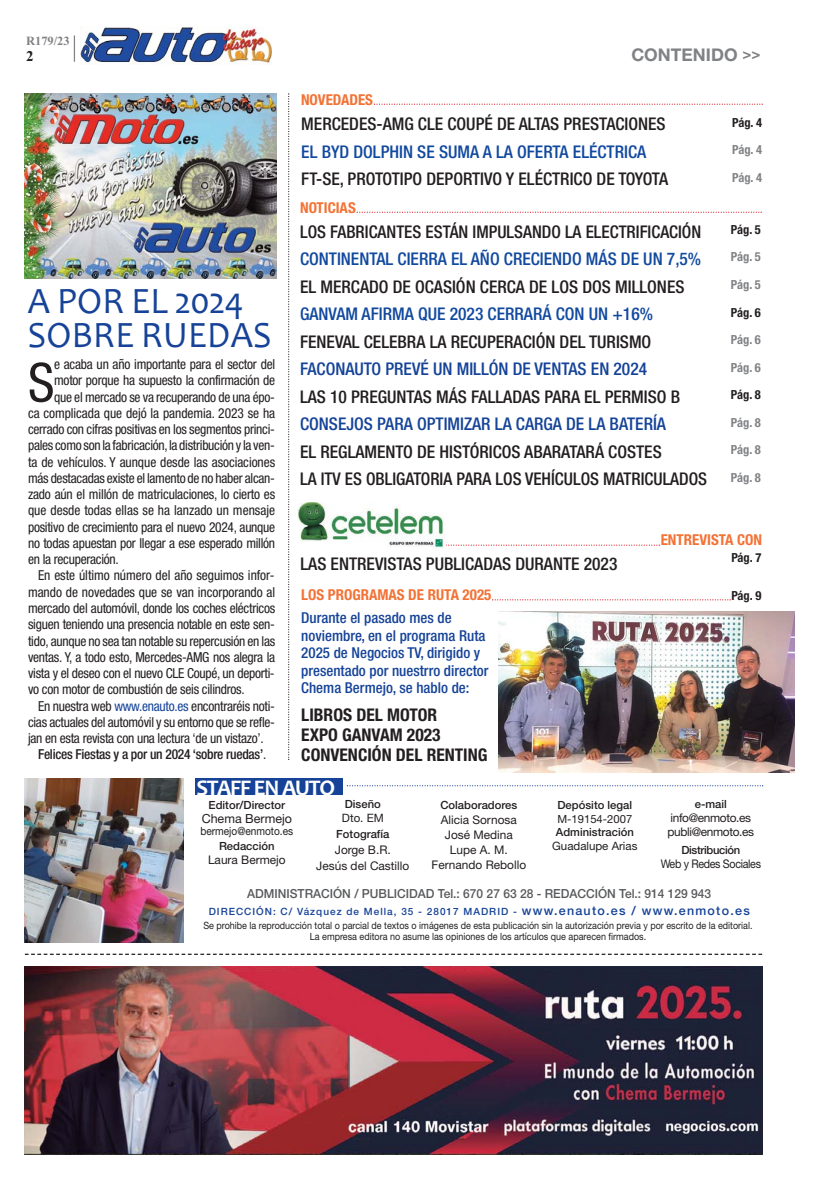
<style>
.page{position:relative;width:833px;height:1188px;background:#fff}
.page>*{position:absolute;margin:0;border:0;box-sizing:border-box;transform-origin:0 0}
.t1{font:condensed 53.88px "Helvetica Neue LT Std";color:#231f20}
.t2{font:37.5px/33.8px "Candara";letter-spacing:.01em;color:#164397;scale:.96 1}
.t3{font:700 22.5px "Candara";letter-spacing:-.05em;color:#fff}
.t4{font:500 condensed 17.5px/27.5px "Helvetica Neue LT Std";color:#231f20}
.t5{font:700 condensed 17.5px/20px "Helvetica Neue LT Std";color:#231f20}
.t6{font:700 17.5px "Helvetica Neue LT Std";color:#808285}
.t7{font:500 condensed 15px/17.5px "Helvetica Neue LT Std";color:#154398}
.t8{font:700 condensed 15px "Helvetica Neue LT Std";color:#f37235}
.t9{font:700 15px "Times New Roman";color:#231f20}
.t10{font:condensed 13.75px "Helvetica Neue LT Std";letter-spacing:-.02em;color:#231f20}
.t11{font:500 condensed 13.75px "Helvetica Neue LT Std";letter-spacing:-.02em;color:#231f20}
.t12{font:condensed 13.75px "Helvetica Neue LT Std";color:#231f20}
.t13{font:500 12.5px "Helvetica Neue LT Std";color:#58595b;scale:.96 1}
.t14{font:700 condensed 12.5px "Helvetica Neue LT Std";letter-spacing:-.01em;color:#808285}
.t15{font:700 condensed 12.5px "Helvetica Neue LT Std";letter-spacing:-.01em;color:#231f20}
.t16{font:12.5px "Helvetica Neue LT Std";color:#231f20}
.t17{font:700 12.5px "Times New Roman";color:#808285}
.t18{font:11.88px/15px "Helvetica Neue LT Std";color:#231f20;text-align:center}
.t19{font:11.88px/13.8px "Helvetica Neue LT Std";letter-spacing:-.03em;color:#231f20}
.t20{font:11.88px "Helvetica Neue LT Std";letter-spacing:-.03em;color:#231f20;scale:.9 1}
.t21{font:11.5px "Helvetica Neue LT Std";color:#231f20}
.t22{font:500 11.25px/13.6px "Helvetica Neue LT Std";color:#231f20}
.t23{font:11.25px/14.8px "Helvetica Neue LT Std";color:#231f20;text-align:center;scale:.9 1}
.t24{font:500 11.25px "Helvetica Neue LT Std";letter-spacing:-.03em;color:#231f20}
.t25{font:10px/11.2px "Helvetica Neue LT Std";color:#231f20;text-align:center;scale:.9 1}
.t26{font:500 10px "Helvetica Neue LT Std";letter-spacing:.1em;color:#164397}
.s1{color:#154398}
.s2{font-weight:400}
.s3{font-size:15px}
.s4{color:#11499f}
.s5{font-weight:500}
.s6{font-size:12.5px}
</style>
<div class="page">
<svg style="left:25px;top:953px;width:737px;height:1px"></svg>
<img style="left:25px;top:966px;width:737px;height:187px">
<img style="left:25px;top:94px;width:251px;height:184px">
<div style="left:195px;top:777px;width:147px;height:17px;background:#164397"></div>
<img style="left:25px;top:778px;width:159px;height:164px">
<svg style="left:347px;top:785px;width:416px;height:1px"></svg>
<svg style="left:74px;top:35px;width:1px;height:27px"></svg>
<img style="left:80px;top:27px;width:191px;height:38px">
<svg style="left:288px;top:93px;width:1px;height:666px"></svg>
<svg style="left:374px;top:104px;width:388px;height:1px"></svg>
<svg style="left:357px;top:211px;width:405px;height:2px"></svg>
<svg style="left:492px;top:599px;width:239px;height:1px"></svg>
<svg style="left:446px;top:544px;width:214px;height:1px"></svg>
<img style="left:297px;top:502px;width:149px;height:46px">
<img style="left:498px;top:611px;width:297px;height:161px">
<p class="t17" style="left:26px;top:33px;width:45px">R179/23</p>
<p class="t9" style="left:26px;top:47px;width:9px">2</p>
<p class="t2" style="left:28px;top:283px;width:255px">A POR EL 2024<br>SOBRE RUEDAS</p>
<p class="t1" style="left:28px;top:363px;width:28px">S</p>
<p class="t10" style="left:54px;top:359px;width:223px">e acaba un año importante para el sector del</p>
<p class="t10" style="left:54px;top:375px;width:223px">motor porque ha supuesto la confirmación de</p>
<p class="t10" style="left:54px;top:391px;width:222px">que el mercado se va recuperando de una épo-</p>
<p class="t10" style="left:28px;top:408px;width:249px">ca complicada que dejó la pandemia. 2023 se ha</p>
<p class="t10" style="left:28px;top:424px;width:248px">cerrado con cifras positivas en los segmentos princi-</p>
<p class="t10" style="left:28px;top:440px;width:248px">pales como son la fabricación, la distribución y la ven-</p>
<p class="t10" style="left:28px;top:456px;width:249px">ta de vehículos. Y aunque desde las asociaciones</p>
<p class="t10" style="left:28px;top:473px;width:248px">más destacadas existe el lamento de no haber alcan-</p>
<p class="t10" style="left:28px;top:489px;width:249px">zado aún el millón de matriculaciones, lo cierto es</p>
<p class="t12" style="left:28px;top:505px;width:249px">que desde todas ellas se ha lanzado un mensaje</p>
<p class="t10" style="left:28px;top:521px;width:249px">positivo de crecimiento para el nuevo 2024, aunque</p>
<p class="t10" style="left:28px;top:538px;width:249px">no todas apuestan por llegar a ese esperado millón</p>
<p class="t10" style="left:28px;top:554px;width:92px">en la recuperación.</p>
<p class="t10" style="left:38px;top:570px;width:238px">En este último número del año seguimos infor-</p>
<p class="t10" style="left:28px;top:586px;width:249px">mando de novedades que se van incorporando al</p>
<p class="t10" style="left:28px;top:603px;width:249px">mercado del automóvil, donde los coches eléctricos</p>
<p class="t10" style="left:28px;top:619px;width:248px">siguen teniendo una presencia notable en este sen-</p>
<p class="t10" style="left:28px;top:635px;width:249px">tido, aunque no sea tan notable su repercusión en las</p>
<p class="t10" style="left:28px;top:651px;width:249px">ventas. Y, a todo esto, Mercedes-AMG nos alegra la</p>
<p class="t10" style="left:28px;top:668px;width:248px">vista y el deseo con el nuevo CLE Coupé, un deporti-</p>
<p class="t10" style="left:28px;top:684px;width:218px">vo con motor de combustión de seis cilindros.</p>
<p class="t10" style="left:38px;top:700px;width:238px">En nuestra web <span class="s1">www.enauto.es</span> encontraréis noti-</p>
<p class="t10" style="left:28px;top:716px;width:248px">cias actuales del automóvil y su entorno que se refle-</p>
<p class="t10" style="left:28px;top:733px;width:237px">jan en esta revista con una lectura ‘de un vistazo’.</p>
<p class="t11" style="left:38px;top:749px;width:230px">Felices Fiestas y a por un 2024 ‘sobre ruedas’<span class="s2">.</span></p>
<p class="t8" style="left:301px;top:91px;width:74px">NOVEDADES</p>
<p class="t6" style="left:631px;top:49px;width:131px">CONTENIDO <span class="s3">&gt;&gt;</span></p>
<p class="t4" style="left:301px;top:112px;width:368px">MERCEDES-AMG CLE COUPÉ DE ALTAS PRESTACIONES<br><span class="s4">EL BYD DOLPHIN SE SUMA A LA OFERTA ELÉCTRICA<br></span>FT-SE, PROTOTIPO DEPORTIVO Y ELÉCTRICO DE TOYOTA</p>
<p class="t15" style="left:732px;top:115px;width:31px">Pág. 4</p>
<p class="t14" style="left:732px;top:142px;width:31px">Pág. 4</p>
<p class="t14" style="left:732px;top:170px;width:31px">Pág. 4</p>
<p class="t8" style="left:300px;top:199px;width:57px">NOTICIAS</p>
<p class="t4" style="left:300px;top:219px;width:408px">LOS FABRICANTES ESTÁN IMPULSANDO LA ELECTRIFICACIÓN <span class="s4">CONTINENTAL CIERRA EL AÑO CRECIENDO MÁS DE UN 7,5% </span>EL MERCADO DE OCASIÓN CERCA DE LOS DOS MILLONES <span class="s4">GANVAM AFIRMA QUE 2023 CERRARÁ CON UN +16% </span>FENEVAL CELEBRA LA RECUPERACIÓN DEL TURISMO <span class="s1">FACONAUTO PREVÉ UN MILLÓN DE VENTAS EN 2024<br></span>LAS 10 PREGUNTAS MÁS FALLADAS PARA EL PERMISO B <span class="s1">CONSEJOS PARA OPTIMIZAR LA CARGA DE LA BATERÍA<br></span>EL REGLAMENTO DE HISTÓRICOS ABARATARÁ COSTES<br>LA ITV ES OBLIGATORIA PARA LOS VEHÍCULOS MATRICULADOS</p>
<p class="t15" style="left:731px;top:222px;width:31px">Pág. 5</p>
<p class="t14" style="left:731px;top:250px;width:31px">Pág. 5</p>
<p class="t14" style="left:731px;top:277px;width:31px">Pág. 5</p>
<p class="t15" style="left:731px;top:305px;width:31px">Pág. 6</p>
<p class="t14" style="left:731px;top:332px;width:31px">Pág. 6</p>
<p class="t14" style="left:731px;top:360px;width:31px">Pág. 6</p>
<p class="t15" style="left:731px;top:387px;width:31px">Pág. 8</p>
<p class="t14" style="left:731px;top:415px;width:31px">Pág. 8</p>
<p class="t14" style="left:731px;top:442px;width:31px">Pág. 8</p>
<p class="t14" style="left:731px;top:470px;width:31px">Pág. 8</p>
<p class="t4" style="left:300px;top:551px;width:318px">LAS ENTREVISTAS PUBLICADAS DURANTE 2023</p>
<p class="t8" style="left:301px;top:586px;width:192px">LOS PROGRAMAS DE RUTA 2025</p>
<p class="t7" style="left:301px;top:610px;width:189px">Durante el pasado mes de noviembre, en el programa Ruta<br>2025 de Negocios TV, dirigido y presentado por nuestrro director<br>Chema Bermejo, se hablo de:</p>
<p class="t5" style="left:301px;top:704px;width:188px">LIBROS DEL MOTOR<br>EXPO GANVAM 2023<br>CONVENCIÓN DEL RENTING</p>
<p class="t8" style="left:661px;top:531px;width:103px">ENTREVISTA CON</p>
<p class="t15" style="left:731px;top:550px;width:31px">Pág. 7</p>
<p class="t15" style="left:731px;top:588px;width:31px">Pág. 9</p>
<p class="t3" style="left:196px;top:773px;width:140px">STAFF EN AUTO</p>
<p class="t22" style="left:695px;top:798px;width:34px">e-mail</p>
<p class="t19" style="left:667px;top:811px;width:88px">info@enmoto.es publi@enmoto.es</p>
<p class="t24" style="left:681px;top:845px;width:60px">Distribución</p>
<p class="t20" style="left:660px;top:859px;width:113px">Web y Redes Sociales</p>
<p class="t13" style="left:247px;top:888px;width:485px">ADMINISTRACIÓN / PUBLICIDAD Tel.: 670 27 63 28 - REDACCIÓN Tel.: 914 129 943</p>
<p class="t22" style="left:345px;top:798px;width:38px">Diseño</p>
<p class="t21" style="left:342px;top:813px;width:43px">Dto. EM</p>
<p class="t22" style="left:336px;top:827px;width:55px">Fotografía</p>
<p class="t18" style="left:316px;top:842px;width:95px;line-height:16.2px">Jorge B.R.<br>Jesús del Castillo</p>
<p class="t22" style="left:209px;top:799px;width:78px">Editor/Director</p>
<p class="t16" style="left:202px;top:813px;width:92px">Chema Bermejo</p>
<p class="t23" style="left:200px;top:824px;width:105px">bermejo@enmoto.es<br><span class="s5">Redacción</span></p>
<p class="t18" style="left:208px;top:852px;width:79px">Laura Bermejo</p>
<p class="t22" style="left:440px;top:799px;width:78px">Colaboradores</p>
<p class="t18" style="left:431px;top:813px;width:96px">Alicia Sornosa<br>José Medina<br>Lupe A. M.<br>Fernando Rebollo</p>
<p class="t22" style="left:556px;top:799px;width:79px">Depósito legal<br><span class="s2">M-19154-2007<br></span>Administración</p>
<p class="t21" style="left:552px;top:841px;width:87px">Guadalupe Arias</p>
<p class="t26" style="left:209px;top:907px;width:542px">DIRECCIÓN: C/ Vázquez de Mella, 35 - 28017 MADRID - <span class="s6">www.enauto.es / www.enmoto.es</span></p>
<p class="t25" style="left:203px;top:920px;width:612px">Se prohibe la reproducción total o parcial de textos o imágenes de esta publicación sin la autorización previa y por escrito de la editorial.<br>La empresa editora no asume las opiniones de los artículos que aparecen firmados.</p>
</div>
